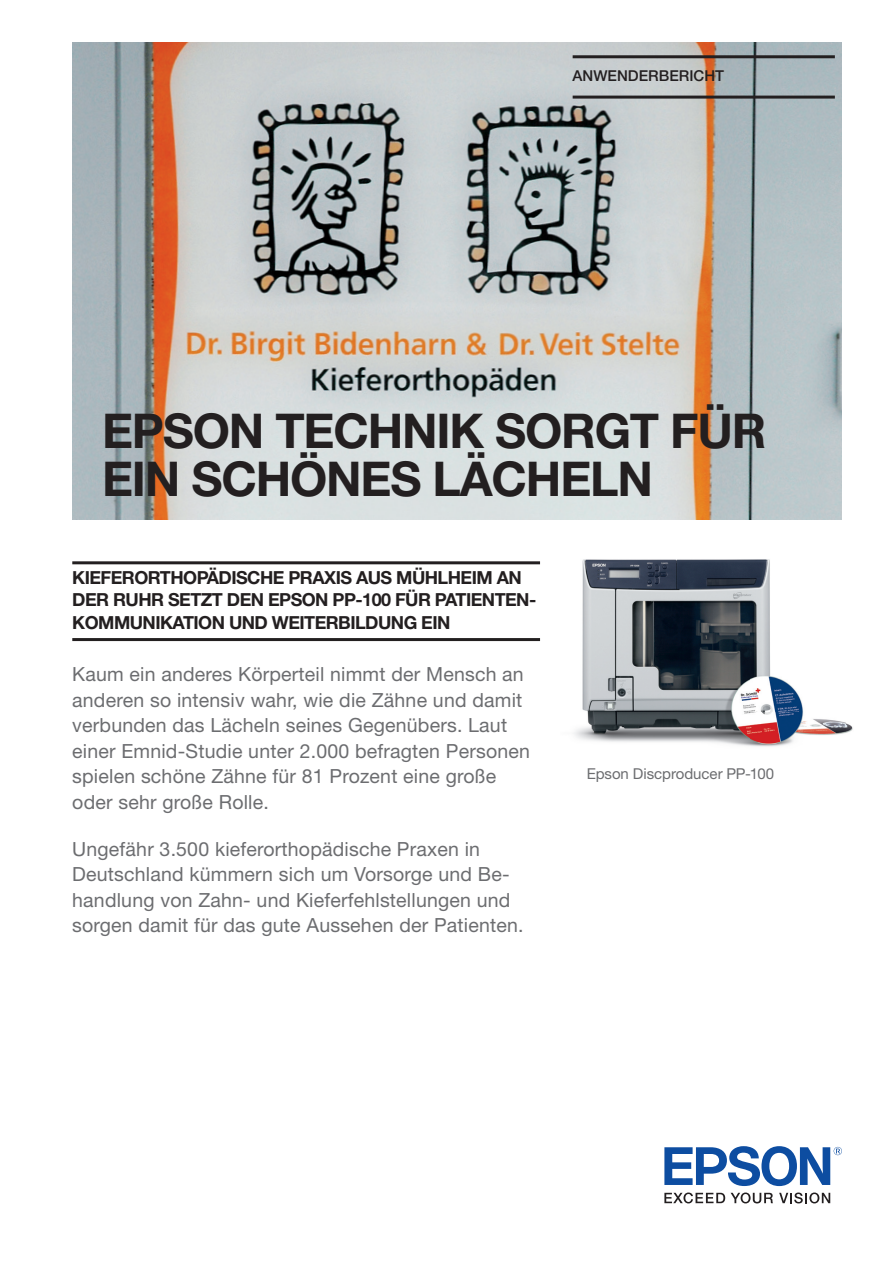
<style>
.page{position:relative;width:893px;height:1263px;background:#fff}
.page>*{position:absolute;margin:0;border:0;box-sizing:border-box;transform-origin:0 0}
.t1{font:700 48px/48px "Helvetica Neue LT Std";letter-spacing:-.025em;color:#231f20}
.t2{font:19.5px/25.5px "Helvetica Neue LT Std";letter-spacing:.01em;color:#6c6d70}
.t3{font:700 18px/22.5px "Helvetica Neue LT Std";letter-spacing:-.03em;color:#231f20}
.t4{font:15px "Helvetica Neue LT Std";letter-spacing:-.005em;color:#6c6d70}
.t5{font:500 15px "Helvetica Neue LT Std";color:#231f20}
</style>
<div class="page">
<img style="left:72px;top:43px;width:770px;height:476px">
<svg style="left:664px;top:1192px;width:61px;height:11px"></svg>
<svg style="left:731px;top:1192px;width:42px;height:11px"></svg>
<svg style="left:779px;top:1192px;width:51px;height:11px"></svg>
<svg style="left:664px;top:1146px;width:178px;height:40px"></svg>
<hr style="left:573px;top:55px;width:262px;height:3px;background:#231f20">
<hr style="left:573px;top:96px;width:262px;height:3px;background:#231f20">
<hr style="left:72px;top:561px;width:468px;height:3px;background:#231f20">
<hr style="left:72px;top:638px;width:468px;height:3px;background:#231f20">
<img style="left:573px;top:559px;width:280px;height:188px">
<p class="t5" style="left:573px;top:67px;width:153px">ANWENDERBERICHT</p>
<h1 class="t1" style="left:102px;top:406px;width:666px">EPSON TECHNIK SORGT FÜR<br>EIN SCHÖNES LÄCHELN</h1>
<p class="t3" style="left:72px;top:566px;width:466px">KIEFERORTHOPÄDISCHE PRAXIS AUS MÜHLHEIM AN<br>DER RUHR SETZT DEN EPSON PP-100 FÜR PATIENTEN-<br>KOMMUNIKATION UND WEITERBILDUNG EIN</p>
<p class="t2" style="left:72px;top:661px;width:459px">Kaum ein anderes Körperteil nimmt der Mensch an anderen so intensiv wahr, wie die Zähne und damit verbunden das Lächeln seines Gegenübers. Laut einer Emnid-Studie unter 2.000 befragten Personen spielen schöne Zähne für 81 Prozent eine große oder sehr große Rolle.</p>
<p class="t2" style="left:72px;top:835px;width:453px">Ungefähr 3.500 kieferorthopädische Praxen in Deutschland kümmern sich um Vorsorge und Be&shy;handlung von Zahn- und Kieferfehlstellungen und sorgen damit für das gute Aussehen der Patienten.</p>
<p class="t4" style="left:587px;top:765px;width:189px">Epson Discproducer PP-100</p>
</div>
